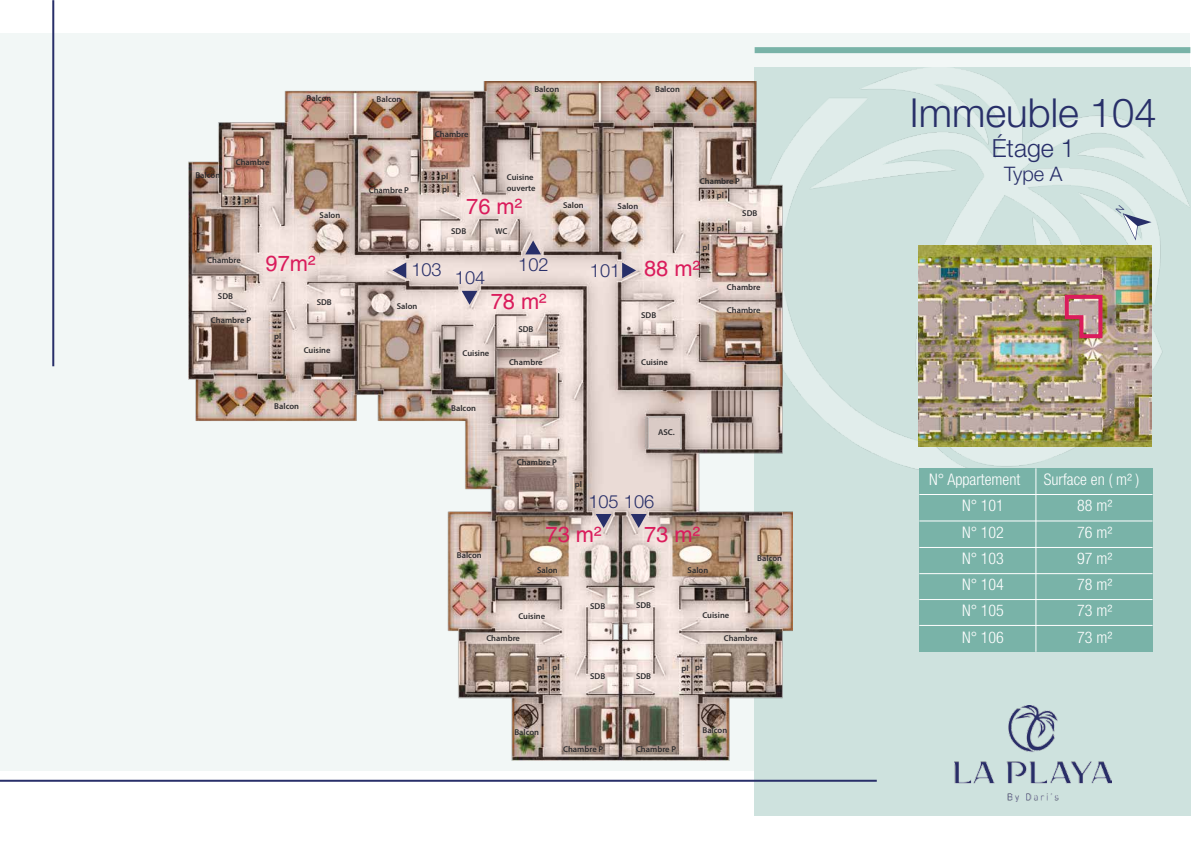
<style>
.page{position:relative;width:1191px;height:842px;background:#fff}
.page>*{position:absolute;margin:0;border:0;box-sizing:border-box;transform-origin:0 0}
.t1{font:300 40px "Helvetica Neue";color:#282f69}
.t2{font:300 25px "Helvetica Neue";color:#282f69}
.t3{font:21.8px "Helvetica";color:#da1c5c}
.t4{font:300 20px "Helvetica Neue";color:#282f69}
.t5{font:300 18.2px "Helvetica Neue";color:#282f69}
.t6{font:300 condensed 16px/26.3px "Helvetica Neue";color:#fff}
.t7{font:600 8.5px/10.2px "Myriad Pro";color:#2d2c2e}
</style>
<div class="page">
<div style="left:0;top:33px;width:1190px;height:737px;background:#f2f7f6"></div>
<div style="left:754px;top:67px;width:437px;height:749px;background:#cee2de"></div>
<img style="left:747px;top:67px;width:442px;height:412px">
<img style="left:918px;top:246px;width:233px;height:200px">
<div style="left:754px;top:47px;width:436px;height:6px;background:#79b3a8"></div>
<hr style="left:52px;top:0;width:2px;height:366px;background:#282f69">
<div style="left:919px;top:468px;width:233px;height:184px;background:#79b3a8"></div>
<hr style="left:1035px;top:468px;width:1px;height:184px;background:#fff">
<hr style="left:919px;top:547px;width:233px;height:1px;background:#fff">
<hr style="left:919px;top:494px;width:233px;height:1px;background:#fff">
<hr style="left:919px;top:520px;width:233px;height:1px;background:#fff">
<hr style="left:919px;top:573px;width:233px;height:1px;background:#fff">
<hr style="left:919px;top:599px;width:233px;height:1px;background:#fff">
<hr style="left:919px;top:625px;width:233px;height:1px;background:#fff">
<img style="left:954px;top:705px;width:157px;height:96px">
<hr style="left:0;top:780px;width:876px;height:2px;background:#282f69">
<svg style="left:1062px;top:293px;width:42px;height:47px;background:#b9767b"></svg>
<img style="left:189px;top:82px;width:603px;height:678px">
<svg style="left:622px;top:263px;width:14px;height:15px"></svg>
<svg style="left:525px;top:240px;width:16px;height:14px"></svg>
<svg style="left:462px;top:291px;width:15px;height:14px"></svg>
<svg style="left:392px;top:262px;width:14px;height:16px"></svg>
<svg style="left:596px;top:514px;width:15px;height:14px"></svg>
<svg style="left:631px;top:514px;width:15px;height:14px"></svg>
<svg style="left:1115px;top:205px;width:36px;height:35px"></svg>
<p class="t7" style="left:534px;top:84px;width:26px">Balcon</p>
<p class="t7" style="left:655px;top:84px;width:26px">Balcon</p>
<p class="t7" style="left:306px;top:93px;width:26px">Balcon</p>
<p class="t7" style="left:377px;top:94px;width:26px">Balcon</p>
<p class="t7" style="left:435px;top:129px;width:35px">Chambre</p>
<p class="t7" style="left:236px;top:157px;width:35px">Chambre</p>
<p class="t7" style="left:195px;top:169px;width:26px">Balcon</p>
<p class="t7" style="left:244px;top:195px;width:9px">pl</p>
<p class="t7" style="left:320px;top:210px;width:22px">Salon</p>
<p class="t7" style="left:369px;top:185px;width:42px">Chambre P</p>
<p class="t7" style="left:441px;top:169px;width:9px;line-height:13.2px">pl pl</p>
<p class="t7" style="left:507px;top:172px;width:30px">Cuisine ouverte</p>
<h3 class="t3" style="left:466px;top:194px;width:57px">76 m²</h3>
<p class="t7" style="left:563px;top:199px;width:22px">Salon</p>
<p class="t7" style="left:617px;top:201px;width:22px">Salon</p>
<p class="t7" style="left:700px;top:176px;width:42px">Chambre P</p>
<p class="t7" style="left:717px;top:189px;width:9px">pl</p>
<p class="t7" style="left:742px;top:207px;width:17px">SDB</p>
<p class="t7" style="left:451px;top:225px;width:17px">SDB</p>
<p class="t7" style="left:495px;top:225px;width:14px">WC</p>
<p class="t7" style="left:717px;top:223px;width:9px">pl</p>
<p class="t7" style="left:702px;top:241px;width:9px">pl</p>
<p class="t7" style="left:207px;top:254px;width:35px">Chambre</p>
<h3 class="t3" style="left:265px;top:251px;width:51px">97m²</h3>
<h3 class="t5" style="left:411px;top:258px;width:32px">103</h3>
<h3 class="t5" style="left:518px;top:253px;width:32px">102</h3>
<h3 class="t5" style="left:590px;top:260px;width:32px">101</h3>
<h3 class="t5" style="left:455px;top:266px;width:32px">104</h3>
<h3 class="t3" style="left:644px;top:256px;width:57px">88 m²</h3>
<p class="t7" style="left:727px;top:282px;width:35px">Chambre</p>
<p class="t7" style="left:218px;top:290px;width:17px">SDB</p>
<p class="t7" style="left:211px;top:314px;width:42px">Chambre P</p>
<p class="t7" style="left:317px;top:297px;width:17px">SDB</p>
<p class="t7" style="left:397px;top:301px;width:22px">Salon</p>
<h3 class="t3" style="left:490px;top:288px;width:57px">78 m²</h3>
<p class="t7" style="left:641px;top:310px;width:17px">SDB</p>
<p class="t7" style="left:727px;top:304px;width:35px">Chambre</p>
<p class="t7" style="left:274px;top:331px;width:9px">pl</p>
<p class="t7" style="left:518px;top:324px;width:17px">SDB</p>
<p class="t7" style="left:304px;top:345px;width:28px">Cuisine</p>
<p class="t7" style="left:462px;top:348px;width:28px">Cuisine</p>
<p class="t7" style="left:274px;top:401px;width:26px">Balcon</p>
<p class="t7" style="left:451px;top:403px;width:26px">Balcon</p>
<p class="t7" style="left:509px;top:357px;width:35px">Chambre</p>
<p class="t7" style="left:641px;top:357px;width:28px">Cuisine</p>
<p class="t7" style="left:517px;top:457px;width:42px">Chambre P</p>
<p class="t7" style="left:658px;top:427px;width:18px">ASC.</p>
<p class="t7" style="left:575px;top:479px;width:9px">pl</p>
<h3 class="t5" style="left:588px;top:490px;width:67px">105 106</h3>
<h3 class="t3" style="left:545px;top:521px;width:57px">73 m²</h3>
<h3 class="t3" style="left:644px;top:521px;width:57px">73 m²</h3>
<p class="t7" style="left:457px;top:550px;width:26px">Balcon</p>
<p class="t7" style="left:757px;top:552px;width:26px">Balcon</p>
<p class="t7" style="left:537px;top:565px;width:22px">Salon</p>
<p class="t7" style="left:687px;top:565px;width:22px">Salon</p>
<p class="t7" style="left:518px;top:610px;width:28px">Cuisine</p>
<p class="t7" style="left:486px;top:633px;width:35px">Chambre</p>
<p class="t7" style="left:590px;top:601px;width:17px">SDB</p>
<p class="t7" style="left:636px;top:600px;width:17px">SDB</p>
<p class="t7" style="left:702px;top:610px;width:28px">Cuisine</p>
<p class="t7" style="left:724px;top:633px;width:35px">Chambre</p>
<p class="t7" style="left:537px;top:662px;width:24px">pl pl</p>
<p class="t7" style="left:681px;top:662px;width:22px">pl pl</p>
<p class="t7" style="left:590px;top:671px;width:17px">SDB</p>
<p class="t7" style="left:636px;top:671px;width:17px">SDB</p>
<p class="t7" style="left:514px;top:727px;width:26px">Balcon</p>
<p class="t7" style="left:702px;top:725px;width:26px">Balcon</p>
<p class="t7" style="left:563px;top:744px;width:42px">Chambre P</p>
<p class="t7" style="left:636px;top:744px;width:42px">Chambre P</p>
<h1 class="t1" style="left:910px;top:88px;width:248px">Immeuble 104</h1>
<h2 class="t2" style="left:991px;top:132px;width:84px">Étage 1</h2>
<h3 class="t4" style="left:1004px;top:161px;width:60px">Type A</h3>
<h3 class="t6" style="left:962px;top:466px;width:60px;text-indent:-33px">N° Appartement<br>N° 101<br>N° 102<br>N° 103<br>N° 104<br>N° 105<br>N° 106</h3>
<h3 class="t6" style="left:1043px;top:466px;width:97px">Surface en ( m² )</h3>
<h3 class="t6" style="left:1077px;top:492px;width:37px;text-align:justify">88 m²<br>76 m²<br>97 m²<br>78 m²<br>73 m²<br>73 m²</h3>
</div>
